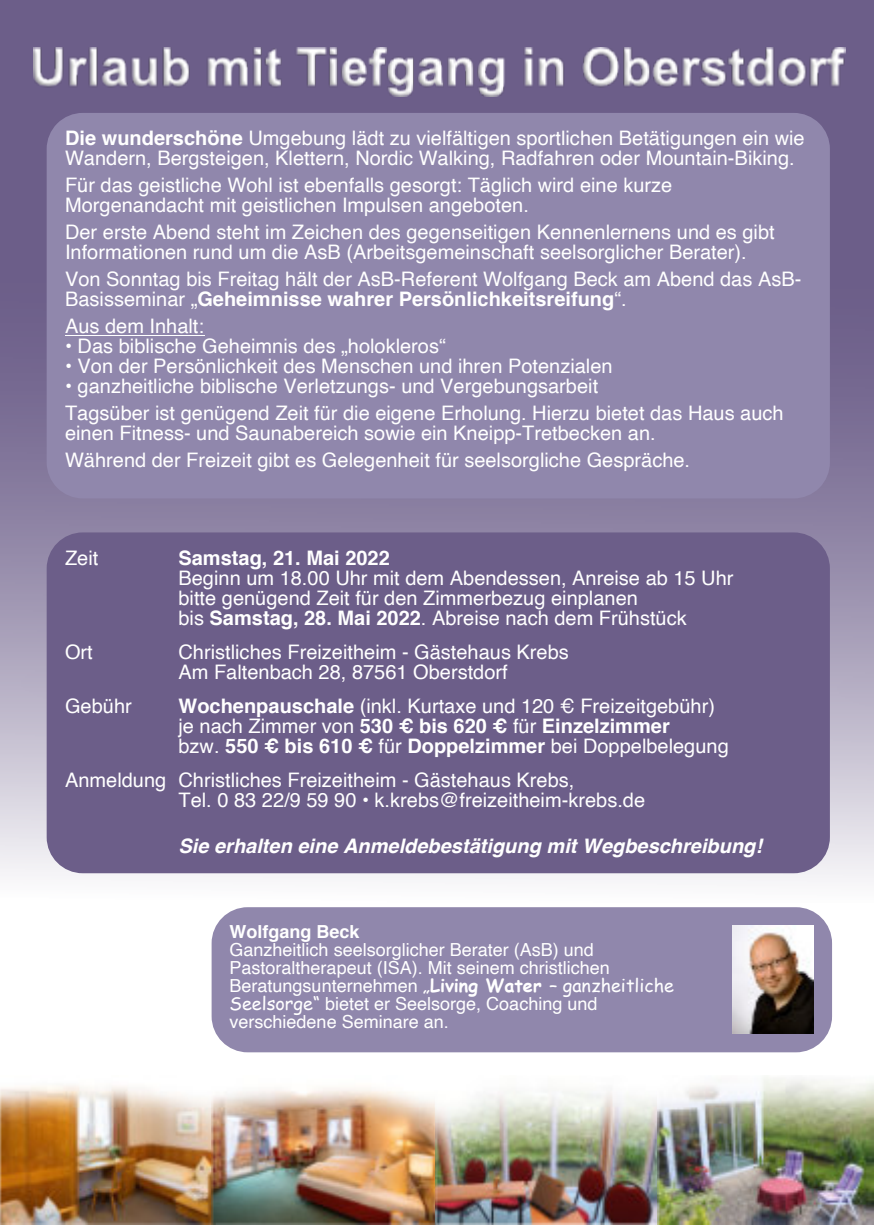
<style>
.page{position:relative;width:874px;height:1225px;background:#fff}
.page>*{position:absolute;margin:0;border:0;box-sizing:border-box;transform-origin:0 0}
.t1{font:20px/20px "Helvetica";color:#fff}
.t2{font:italic 700 20px "Helvetica";color:#fff}
.t3{font:700 20px "Helvetica";color:#fff}
.t4{font:18px/18px "Helvetica";color:#fff}
.t5{font:700 18px "Helvetica";color:#fff}
.s1{font-weight:700}
.s2{font-family:"Comic Sans MS"}
.s3{font-family:"Comic Sans MS";font-weight:700}
</style>
<div class="page">
<img style="left:0;top:0;width:873px;height:882px">
<img style="left:0;top:1085px;width:212px;height:139px">
<img style="left:212px;top:1088px;width:223px;height:136px">
<img style="left:435px;top:1091px;width:226px;height:134px">
<img style="left:657px;top:1077px;width:216px;height:147px">
<div style="left:212px;top:907px;width:620px;height:145px;background:#9087ac;border-radius:36px"></div>
<img style="left:732px;top:925px;width:81px;height:109px">
<div style="left:47px;top:532px;width:783px;height:341px;background:#6c5e89;border-radius:36px"></div>
<div style="left:47px;top:113px;width:783px;height:385px;background:#9087ac"></div>
<hr style="left:65px;top:335px;width:139px;height:1px;background:#fff">
<img style="left:34px;top:48px;width:811px;height:49px">
<p class="t1" style="left:65px;top:130px;width:741px"><span class="s1">Die wunderschöne</span> Umgebung lädt zu vielfältigen sportlichen Betätigungen ein wie<br>Wandern, Bergsteigen, Klettern, Nordic Walking, Radfahren oder Mountain-Biking.</p>
<p class="t1" style="left:65px;top:177px;width:608px">Für das geistliche Wohl ist ebenfalls gesorgt: Täglich wird eine kurze<br>Morgenandacht mit geistlichen Impulsen angeboten.</p>
<p class="t1" style="left:65px;top:224px;width:711px">Der erste Abend steht im Zeichen des gegenseitigen Kennenlernens und es gibt<br>Informationen rund um die AsB (Arbeitsgemeinschaft seelsorglicher Berater).</p>
<p class="t1" style="left:65px;top:271px;width:737px">Von Sonntag bis Freitag hält der AsB-Referent Wolfgang Beck am Abend das AsB-<br>Basisseminar „<span class="s1">Geheimnisse wahrer Persönlichkeitsreifung</span>“.</p>
<p class="t1" style="left:65px;top:318px;width:140px">Aus dem Inhalt:</p>
<p class="t1" style="left:65px;top:338px;width:382px">• Das biblische Geheimnis des „holokleros“</p>
<p class="t1" style="left:65px;top:358px;width:549px">• Von der Persönlichkeit des Menschen und ihren Potenzialen</p>
<p class="t1" style="left:65px;top:374px;width:720px;line-height:27px">• ganzheitliche biblische Verletzungs- und Vergebungsarbeit<br>Tagsüber ist genügend Zeit für die eigene Erholung. Hierzu bietet das Haus auch</p>
<p class="t1" style="left:65px;top:421px;width:626px;line-height:27px">einen Fitness- und Saunabereich sowie ein Kneipp-Tretbecken an.<br>Während der Freizeit gibt es Gelegenheit für seelsorgliche Gespräche.</p>
<p class="t1" style="left:65px;top:549px;width:35px">Zeit</p>
<p class="t3" style="left:178px;top:550px;width:213px">Samstag, 21. Mai 2022</p>
<p class="t1" style="left:178px;top:569px;width:556px">Beginn um 18.00 Uhr mit dem Abendessen, Anreise ab 15 Uhr bitte genügend Zeit für den Zimmerbezug einplanen<br>bis <span class="s1">Samstag, 28. Mai 2022</span>. Abreise nach dem Frühstück</p>
<p class="t1" style="left:65px;top:643px;width:29px">Ort</p>
<p class="t1" style="left:178px;top:643px;width:392px">Christliches Freizeitheim - Gästehaus Krebs<br>Am Faltenbach 28, 87561 Oberstdorf</p>
<p class="t1" style="left:65px;top:697px;width:68px">Gebühr</p>
<p class="t1" style="left:178px;top:697px;width:552px"><span class="s1">Wochenpauschale</span> (inkl. Kurtaxe und 120 € Freizeitgebühr) je nach Zimmer von <span class="s1">530 € bis 620 €</span> für <span class="s1">Einzelzimmer<br></span>bzw. <span class="s1">550 € bis 610 €</span> für <span class="s1">Doppelzimmer</span> bei Doppelbelegung</p>
<p class="t1" style="left:178px;top:771px;width:468px;text-indent:-113px">Anmeldung Christliches Freizeitheim - Gästehaus Krebs,<br>Tel. 0 83 22/9 59 90 • k.krebs@freizeitheim-krebs.de</p>
<p class="t2" style="left:178px;top:838px;width:585px">Sie erhalten eine Anmeldebestätigung mit Wegbeschreibung!</p>
<p class="t5" style="left:229px;top:925px;width:132px">Wolfgang Beck</p>
<p class="t4" style="left:229px;top:942px;width:446px">Ganzheitlich seelsorglicher Berater (AsB) und Pastoraltherapeut (ISA). Mit seinem christlichen Beratungsunternehmen <span class="s2">„</span><span class="s3">Living Water</span> <span class="s2">– ganzheitliche Seelsorge“</span> bietet er Seelsorge, Coaching und verschiedene Seminare an.</p>
</div>
